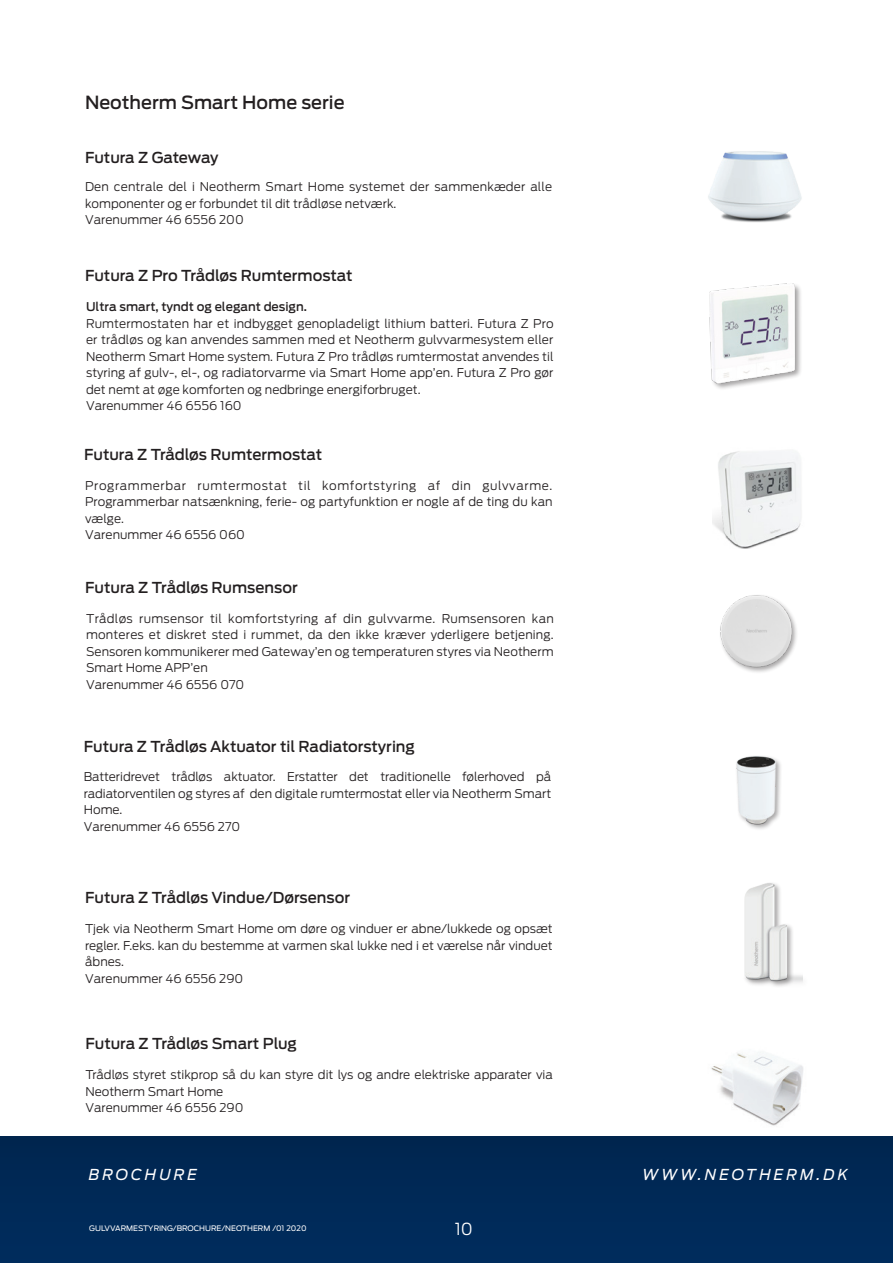
<style>
.page{position:relative;width:893px;height:1263px;background:#fff}
.page>*{position:absolute;margin:0;border:0;box-sizing:border-box;transform-origin:0 0}
.t1{font:500 18px "Antenna";color:#231f20}
.t2{font:300 16.5px "Antenna";color:#fff}
.t3{font:500 15px "Antenna";color:#231f20}
.t4{font:italic 15px "Antenna";letter-spacing:.2em;color:#fff}
.t5{font:300 12px/16.5px "Antenna";color:#231f20;text-align:justify}
.t6{font:500 12px "Antenna";color:#231f20}
.t7{font:7.5px "Antenna";color:#fff}
</style>
<div class="page">
<div style="left:0;top:1137px;width:892px;height:126px;background:#002957"></div>
<svg style="left:892px;top:1137px;width:1px;height:126px"></svg>
<img style="left:711px;top:1052px;width:92px;height:74px">
<img style="left:744px;top:883px;width:59px;height:104px">
<div style="left:708px;top:283px;width:95px;height:107px;background:#231f20;opacity:.4"></div>
<img style="left:708px;top:283px;width:95px;height:104px">
<img style="left:712px;top:451px;width:89px;height:98px">
<img style="left:720px;top:595px;width:77px;height:77px">
<img style="left:708px;top:151px;width:94px;height:71px">
<img style="left:736px;top:756px;width:45px;height:73px">
<p class="t1" style="left:85px;top:91px;width:261px">Neotherm Smart Home serie</p>
<p class="t3" style="left:85px;top:148px;width:135px">Futura Z Gateway</p>
<p class="t5" style="left:85px;top:179px;width:469px">Den centrale del i Neotherm Smart Home systemet der sammenkæder alle komponenter og er forbundet til dit trådløse netværk.</p>
<p class="t5" style="left:85px;top:212px;width:160px">Varenummer 46 6556 200</p>
<p class="t3" style="left:85px;top:267px;width:269px">Futura Z Pro Trådløs Rumtermostat</p>
<p class="t6" style="left:86px;top:300px;width:222px">Ultra smart, tyndt og elegant design.</p>
<p class="t5" style="left:86px;top:315px;width:469px">Rumtermostaten har et indbygget genopladeligt lithium batteri. Futura Z Pro er trådløs og kan anvendes sammen med et Neotherm gulvvarmesystem eller Neotherm Smart Home system. Futura Z Pro trådløs rumtermostat anvendes til styring af gulv-, el-, og radiatorvarme via Smart Home app’en. Futura Z Pro gør det nemt at øge komforten og nedbringe energiforbruget.</p>
<p class="t5" style="left:86px;top:398px;width:157px">Varenummer 46 6556 160</p>
<p class="t3" style="left:84px;top:446px;width:240px">Futura Z Trådløs Rumtermostat</p>
<p class="t5" style="left:85px;top:477px;width:469px">Programmerbar rumtermostat til komfortstyring af din gulvvarme.<br>Programmerbar natsænkning, ferie- og partyfunktion er nogle af de ting du kan vælge.</p>
<p class="t5" style="left:85px;top:527px;width:161px">Varenummer 46 6556 060</p>
<p class="t3" style="left:85px;top:578px;width:214px">Futura Z Trådløs Rumsensor</p>
<p class="t5" style="left:86px;top:610px;width:469px">Trådløs rumsensor til komfortstyring af din gulvvarme. Rumsensoren kan monteres et diskret sted i rummet, da den ikke kræver yderligere betjening.<br>Sensoren kommunikerer med Gateway’en og temperaturen styres via Neotherm Smart Home APP’en</p>
<p class="t5" style="left:86px;top:676px;width:160px">Varenummer 46 6556 070</p>
<p class="t3" style="left:84px;top:737px;width:333px">Futura Z Trådløs Aktuator til Radiatorstyring</p>
<p class="t5" style="left:84px;top:769px;width:469px">Batteridrevet trådløs aktuator. Erstatter det traditionelle følerhoved på radiatorventilen og styres af den digitale rumtermostat eller via Neotherm Smart Home.</p>
<p class="t5" style="left:84px;top:818px;width:158px">Varenummer 46 6556 270</p>
<p class="t3" style="left:85px;top:888px;width:266px">Futura Z Trådløs Vindue/Dørsensor</p>
<p class="t5" style="left:85px;top:920px;width:469px">Tjek via Neotherm Smart Home om døre og vinduer er abne/lukkede og opsæt regler. F.eks. kan du bestemme at varmen skal lukke ned i et værelse når vinduet åbnes.</p>
<p class="t5" style="left:85px;top:970px;width:160px">Varenummer 46 6556 290</p>
<p class="t3" style="left:85px;top:1034px;width:213px">Futura Z Trådløs Smart Plug</p>
<p class="t5" style="left:85px;top:1067px;width:469px">Trådløs styret stikprop så du kan styre dit lys og andre elektriske apparater via<br>Neotherm Smart Home</p>
<p class="t5" style="left:85px;top:1100px;width:160px">Varenummer 46 6556 290</p>
<p class="t4" style="left:89px;top:1166px;width:110px">BROCHURE</p>
<p class="t4" style="left:642px;top:1166px;width:207px">WWW.NEOTHERM.DK</p>
<p class="t7" style="left:89px;top:1224px;width:219px">GULVVARMESTYRING/BROCHURE/NEOTHERM /01 2020</p>
<h2 class="t2" style="left:455px;top:1219px;width:20px">10</h2>
</div>
